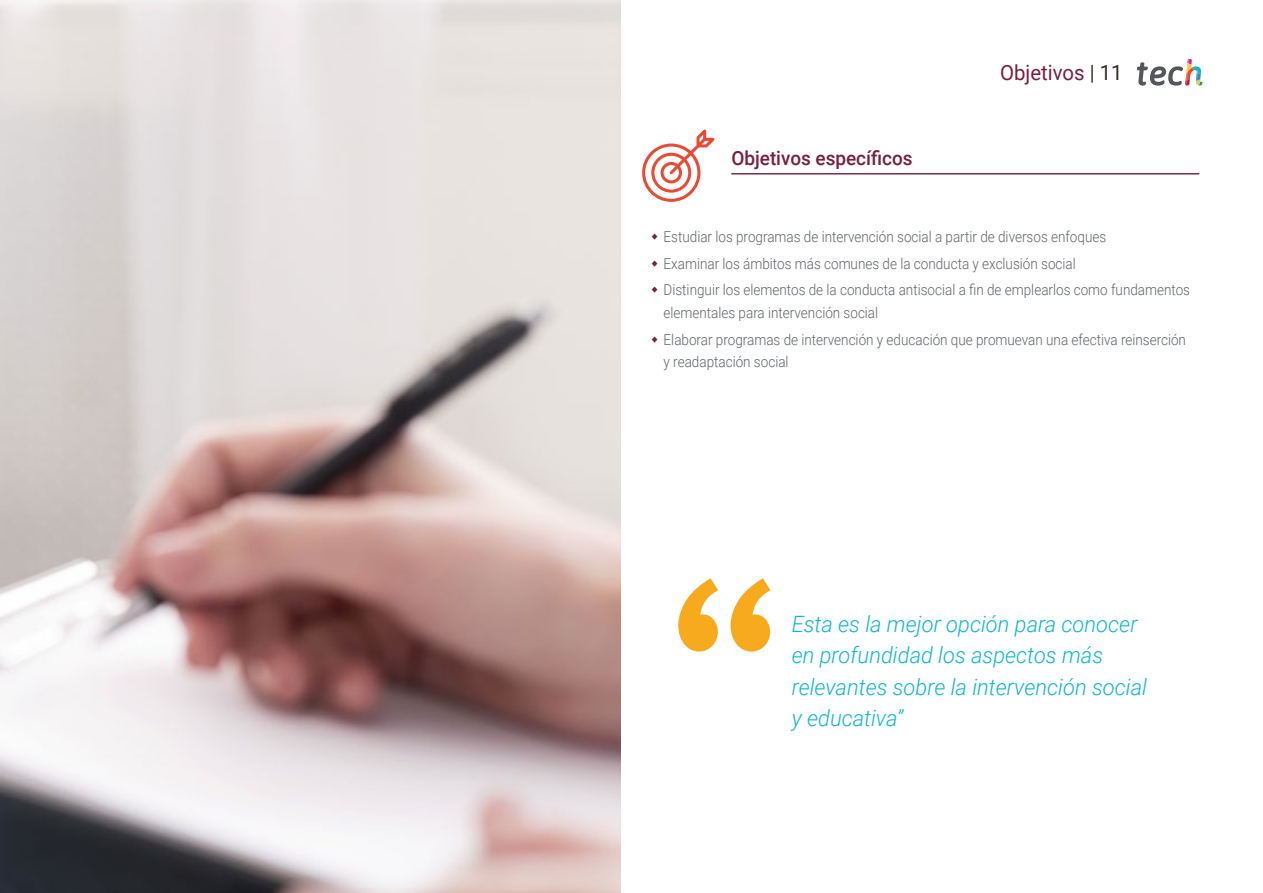
<style>
.page{position:relative;width:1263px;height:893px;background:#fff}
.page>*{position:absolute;margin:0;border:0;box-sizing:border-box;transform-origin:0 0}
.t1{font:italic 300 22.5px/31.5px "Roboto";color:#0fb6cf}
.t2{font:21px "Roboto";color:#791e3c}
.t3{font:500 19.5px "Roboto";color:#791e3c}
.t4{font:300 15px/26.7px "Roboto";color:#61646a;scale:.9 1}
.s1{color:#312e20}
</style>
<div class="page">
<svg style="left:642px;top:129px;width:72px;height:73px"></svg>
<hr style="left:731px;top:173px;width:468px;height:1px;background:#791e3c">
<svg style="left:1137px;top:59px;width:65px;height:27px"></svg>
<img style="left:0;top:0;width:621px;height:893px">
<svg style="left:678px;top:578px;width:92px;height:73px"></svg>
<h3 class="t3" style="left:731px;top:144px;width:183px">Objetivos específicos</h3>
<h2 class="t2" style="left:1000px;top:57px;width:124px">Objetivos <span class="s1">| 11</span></h2>
<p class="t4" style="left:664px;top:223px;width:586px">Estudiar los programas de intervención social a partir de diversos enfoques<br>Examinar los ámbitos más comunes de la conducta y exclusión social<br>Distinguir los elementos de la conducta antisocial a fin de emplearlos como fundamentos</p>
<p class="t4" style="left:664px;top:299px;width:582px">elementales para intervención social<br>Elaborar programas de intervención y educación que promuevan una efectiva reinserción</p>
<p class="t4" style="left:664px;top:348px;width:140px">y readaptación social</p>
<h1 class="t1" style="left:792px;top:607px;width:357px">Esta es la mejor opción para conocer en profundidad los aspectos más relevantes sobre la intervención social y educativa”</h1>
</div>
